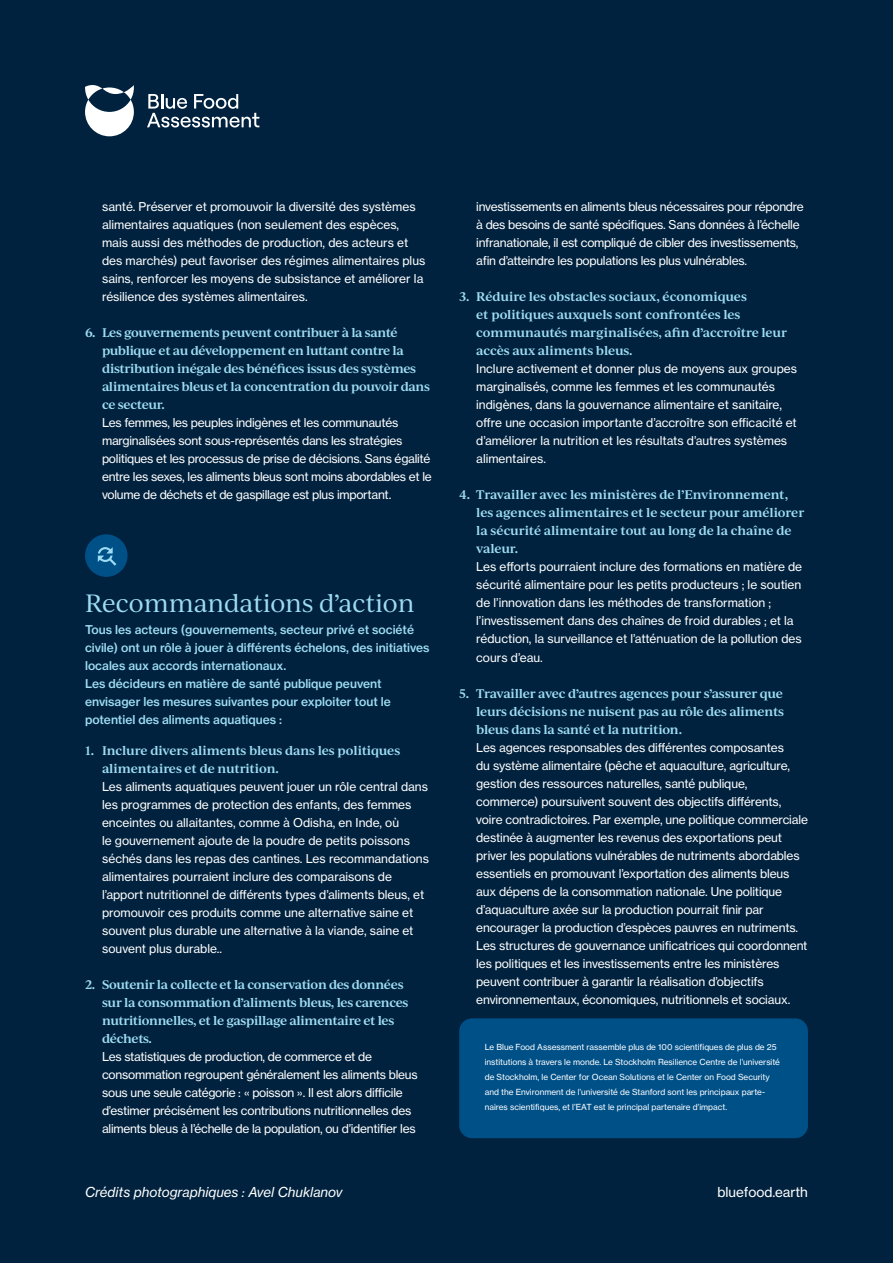
<style>
.page{position:relative;width:893px;height:1263px;background:#00223e}
.page>*{position:absolute;margin:0;border:0;box-sizing:border-box;transform-origin:0 0}
.t1{font:24px "Ivy Journal";letter-spacing:-.01em;color:#9edcf3}
.t2{font:13.5px "N Haas Grotesk TX Pro 56 It";color:#fff}
.t3{font:13.5px "N Haas Grotesk TX Pro 55 Rg";color:#fff}
.t4{font:12px/18px "N Haas Grotesk TX Pro 55 Rg";letter-spacing:-.01em;color:#fff}
.t5{font:600 12px/18px "Ivy Journal";letter-spacing:-.02em;color:#9edcf3}
.t6{font:12px/18px "N Haas Grotesk TX Pro 65 Md";color:#9edcf3}
.t7{font:8.25px/15px "N Haas Grotesk TX Pro 55 Rg";color:#fff}
</style>
<div class="page">
<div style="left:85px;top:534px;width:43px;height:43px;background:#005088;border-radius:50%"></div>
<svg style="left:98px;top:547px;width:18px;height:19px"></svg>
<div style="left:459px;top:1018px;width:349px;height:120px;background:#005088;border-radius:13px"></div>
<svg style="left:85px;top:85px;width:49px;height:51px"></svg>
<svg style="left:147px;top:94px;width:112px;height:33px"></svg>
<p class="t4" style="left:102px;top:198px;width:325px">santé. Préserver et promouvoir la diversité des systèmes alimentaires aquatiques (non seulement des espèces, mais aussi des méthodes de production, des acteurs et des marchés) peut favoriser des régimes alimentaires plus sains, renforcer les moyens de subsistance et améliorer la résilience des systèmes alimentaires.</p>
<p class="t5" style="left:102px;top:323px;width:329px;text-indent:-17px">6. Les gouvernements peuvent contribuer à la santé publique et au développement en luttant contre la distribution inégale des bénéfices issus des systèmes alimentaires bleus et la concentration du pouvoir dans ce secteur.</p>
<p class="t4" style="left:102px;top:414px;width:331px">Les femmes, les peuples indigènes et les communautés marginalisées sont sous-représentés dans les stratégies politiques et les processus de prise de décisions. Sans égalité entre les sexes, les aliments bleus sont moins abordables et le volume de déchets et de gaspillage est plus important.</p>
<h1 class="t1" style="left:85px;top:586px;width:331px">Recommandations d’action</h1>
<p class="t6" style="left:85px;top:620px;width:346px">Tous les acteurs (gouvernements, secteur privé et société civile) ont un rôle à jouer à différents échelons, des initiatives locales aux accords internationaux.<br>Les décideurs en matière de santé publique peuvent envisager les mesures suivantes pour exploiter tout le potentiel des aliments aquatiques :</p>
<p class="t5" style="left:102px;top:741px;width:300px;text-indent:-17px">1. Inclure divers aliments bleus dans les politiques alimentaires et de nutrition.</p>
<p class="t4" style="left:102px;top:777px;width:328px">Les aliments aquatiques peuvent jouer un rôle central dans les programmes de protection des enfants, des femmes enceintes ou allaitantes, comme à Odisha, en Inde, où<br>le gouvernement ajoute de la poudre de petits poissons séchés dans les repas des cantines. Les recommandations alimentaires pourraient inclure des comparaisons de l’apport nutritionnel de différents types d’aliments bleus, et promouvoir ces produits comme une alternative saine et souvent plus durable une alternative à la viande, saine et souvent plus durable..</p>
<p class="t5" style="left:102px;top:975px;width:308px;text-indent:-17px">2. Soutenir la collecte et la conservation des données sur la consommation d’aliments bleus, les carences nutritionnelles, et le gaspillage alimentaire et les déchets.</p>
<p class="t4" style="left:102px;top:1047px;width:317px">Les statistiques de production, de commerce et de consommation regroupent généralement les aliments bleus sous une seule catégorie : « poisson ». Il est alors difficile d’estimer précisément les contributions nutritionnelles des aliments bleus à l’échelle de la population, ou d’identifier les</p>
<p class="t4" style="left:476px;top:198px;width:329px">investissements en aliments bleus nécessaires pour répondre à des besoins de santé spécifiques. Sans données à l’échelle infranationale, il est compliqué de cibler des investissements, afin d’atteindre les populations les plus vulnérables.</p>
<p class="t5" style="left:476px;top:287px;width:312px;text-indent:-17px">3. Réduire les obstacles sociaux, économiques<br>et politiques auxquels sont confrontées les communautés marginalisées, afin d’accroître leur accès aux aliments bleus.</p>
<p class="t4" style="left:476px;top:360px;width:322px">Inclure activement et donner plus de moyens aux groupes marginalisés, comme les femmes et les communautés indigènes, dans la gouvernance alimentaire et sanitaire, offre une occasion importante d’accroître son efficacité et d’améliorer la nutrition et les résultats d’autres systèmes alimentaires.</p>
<p class="t5" style="left:476px;top:485px;width:330px;text-indent:-17px">4. Travailler avec les ministères de l’Environnement, les agences alimentaires et le secteur pour améliorer la sécurité alimentaire tout au long de la chaîne de valeur.</p>
<p class="t4" style="left:476px;top:558px;width:327px">Les efforts pourraient inclure des formations en matière de sécurité alimentaire pour les petits producteurs ; le soutien de l’innovation dans les méthodes de transformation ; l’investissement dans des chaînes de froid durables ; et la réduction, la surveillance et l’atténuation de la pollution des cours d’eau.</p>
<p class="t5" style="left:476px;top:683px;width:309px;text-align:justify;text-indent:-17px">5. Travailler avec d’autres agences pour s’assurer que leurs décisions ne nuisent pas au rôle des aliments bleus dans la santé et la nutrition.</p>
<p class="t4" style="left:476px;top:738px;width:333px">Les agences responsables des différentes composantes<br>du système alimentaire (pêche et aquaculture, agriculture, gestion des ressources naturelles, santé publique, commerce) poursuivent souvent des objectifs différents, voire contradictoires. Par exemple, une politique commerciale destinée à augmenter les revenus des exportations peut priver les populations vulnérables de nutriments abordables essentiels en promouvant l’exportation des aliments bleus aux dépens de la consommation nationale. Une politique d’aquaculture axée sur la production pourrait finir par encourager la production d’espèces pauvres en nutriments.<br>Les structures de gouvernance unificatrices qui coordonnent les politiques et les investissements entre les ministères peuvent contribuer à garantir la réalisation d’objectifs environnementaux, économiques, nutritionnels et sociaux.</p>
<p class="t7" style="left:485px;top:1040px;width:297px">Le Blue Food Assessment rassemble plus de 100 scientifiques de plus de 25 institutions à travers le monde. Le Stockholm Resilience Centre de l’université de Stockholm, le Center for Ocean Solutions et le Center on Food Security and the Environment de l’université de Stanford sont les principaux parte&shy;naires scientifiques, et l’EAT est le principal partenaire d’impact.</p>
<p class="t2" style="left:85px;top:1184px;width:259px">Crédits photographiques : Avel Chuklanov</p>
<p class="t3" style="left:717px;top:1184px;width:92px">bluefood.earth</p>
</div>
